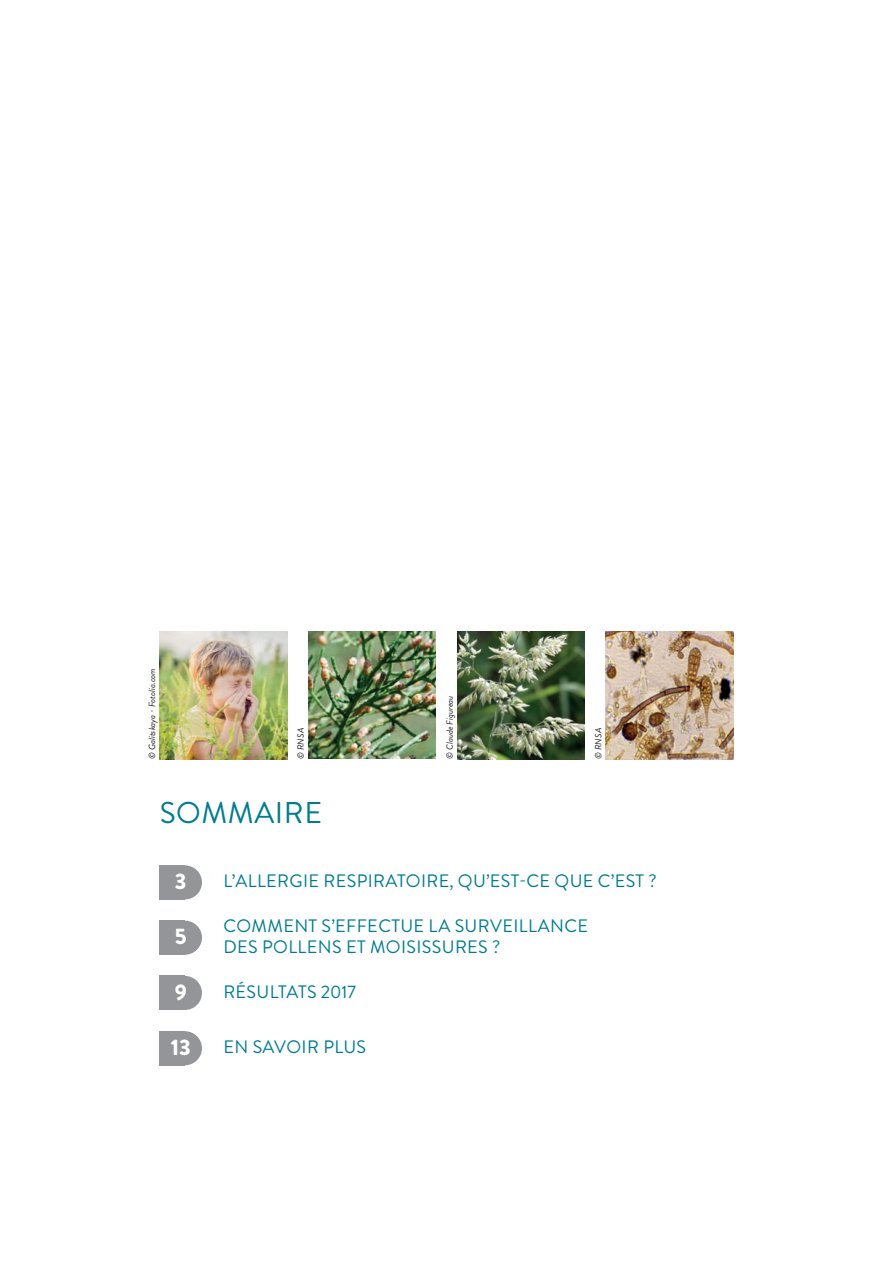
<style>
.page{position:relative;width:893px;height:1263px;background:#fff}
.page>*{position:absolute;margin:0;border:0;box-sizing:border-box;transform-origin:0 0}
.t1{font:30px "Brandon Grotesque";letter-spacing:.02em;color:#007b91}
.t2{font:900 22.5px "Brandon Grotesque";color:#fff}
.t3{font:18px/21px "Brandon Grotesque";letter-spacing:.02em;color:#007b91}
.t4{font:18px "Brandon Grotesque";color:#007b91}
.t5{font:italic 9px "Brandon Grotesque";color:#231f20}
</style>
<div class="page">
<div style="left:159px;top:865px;width:26px;height:34px;background:#939598"></div>
<div style="left:168px;top:865px;width:34px;height:34px;background:#939598;border-radius:50%"></div>
<div style="left:159px;top:921px;width:26px;height:34px;background:#939598"></div>
<div style="left:168px;top:921px;width:34px;height:34px;background:#939598;border-radius:50%"></div>
<div style="left:159px;top:976px;width:26px;height:34px;background:#939598"></div>
<div style="left:168px;top:976px;width:34px;height:34px;background:#939598;border-radius:50%"></div>
<div style="left:159px;top:1031px;width:26px;height:34px;background:#939598"></div>
<div style="left:168px;top:1031px;width:34px;height:34px;background:#939598;border-radius:50%"></div>
<img style="left:159px;top:631px;width:128px;height:128px">
<img style="left:308px;top:631px;width:128px;height:128px">
<img style="left:457px;top:631px;width:128px;height:128px">
<img style="left:606px;top:631px;width:127px;height:128px">
<p class="t5" style="left:149px;top:759px;width:92px;rotate:-90deg">© Galitskaya - Fotolia.com</p>
<p class="t5" style="left:298px;top:759px;width:33px;rotate:-90deg">© RNSA</p>
<h1 class="t1" style="left:160px;top:801px;width:164px">SOMMAIRE</h1>
<p class="t5" style="left:446px;top:759px;width:65px;rotate:-90deg">© Claude Figureau</p>
<p class="t5" style="left:595px;top:759px;width:33px;rotate:-90deg">© RNSA</p>
<p class="t2" style="left:175px;top:873px;width:13px">3</p>
<p class="t3" style="left:223px;top:873px;width:435px">L’ALLERGIE RESPIRATOIRE, QU’EST-CE QUE C’EST ?</p>
<p class="t2" style="left:175px;top:928px;width:13px">5</p>
<p class="t3" style="left:223px;top:918px;width:366px">COMMENT S’EFFECTUE LA SURVEILLANCE<br>DES POLLENS ET MOISISSURES ?</p>
<p class="t2" style="left:175px;top:983px;width:14px">9</p>
<p class="t4" style="left:223px;top:985px;width:134px">RÉSULTATS 2017</p>
<p class="t2" style="left:171px;top:1039px;width:22px">13</p>
<p class="t3" style="left:223px;top:1039px;width:144px">EN SAVOIR PLUS</p>
</div>
